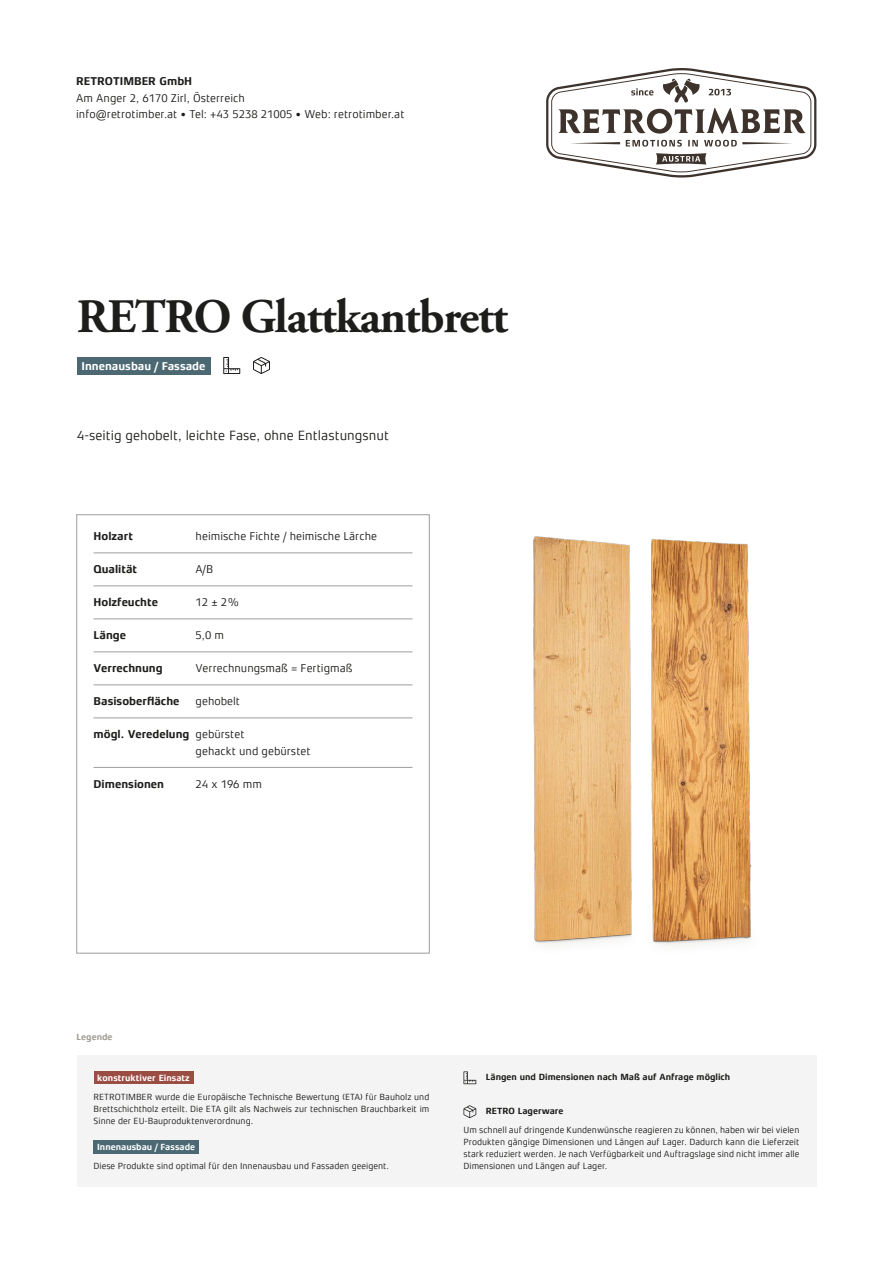
<style>
.page{position:relative;width:893px;height:1263px;background:#fff}
.page>*{position:absolute;margin:0;border:0;box-sizing:border-box;transform-origin:0 0}
.t1{font:700 48px "Adobe Garamond Pro";letter-spacing:-.025em;color:#1d1d1b}
.t2{font:13.5px "Xenois Sans Pro";color:#1d1d1b}
.t3{font:11.4px/16.5px "Xenois Sans Pro";color:#1d1d1b}
.t4{font:700 11.4px "Xenois Sans Pro";color:#1d1d1b}
.t5{font:700 11.4px "Xenois Sans Pro";color:#fff}
.t6{font:9px/12px "Xenois Sans Pro";color:#1d1d1b;text-align:justify}
.t7{font:700 9px "Xenois Sans Pro";color:#1d1d1b}
.t8{font:700 9px "Xenois Sans Pro";color:#fff}
.t9{font:700 9px "Xenois Sans Pro";color:#a19d93}
</style>
<div class="page">
<div style="left:77px;top:1054px;width:739px;height:132px;background:#f4f4f4"></div>
<svg style="left:546px;top:68px;width:270px;height:110px"></svg>
<div style="left:94px;top:1071px;width:99px;height:13px;background:#994d43"></div>
<div style="left:94px;top:1140px;width:105px;height:14px;background:#4b6873"></div>
<svg style="left:463px;top:1081px;width:13px;height:3px"></svg>
<svg style="left:463px;top:1105px;width:13px;height:13px"></svg>
<div style="left:77px;top:357px;width:133px;height:17px;background:#4b6873"></div>
<svg style="left:223px;top:357px;width:17px;height:17px"></svg>
<svg style="left:253px;top:357px;width:17px;height:17px"></svg>
<img style="left:491px;top:536px;width:326px;height:545px">
<hr style="left:94px;top:553px;width:318px;height:1px;background:#9d9d9c">
<hr style="left:94px;top:767px;width:318px;height:1px;background:#9d9d9c">
<hr style="left:94px;top:586px;width:318px;height:1px;background:#9d9d9c">
<hr style="left:94px;top:718px;width:318px;height:1px;background:#9d9d9c">
<hr style="left:94px;top:652px;width:318px;height:1px;background:#9d9d9c">
<hr style="left:94px;top:619px;width:318px;height:1px;background:#9d9d9c">
<hr style="left:94px;top:685px;width:318px;height:1px;background:#9d9d9c">
<p class="t4" style="left:76px;top:75px;width:118px">RETROTIMBER GmbH</p>
<p class="t3" style="left:76px;top:90px;width:330px">Am Anger 2, 6170 Zirl, Österreich<br>info@retrotimber.at • Tel: +43 5238 21005 • Web: retrotimber.at</p>
<h1 class="t1" style="left:77px;top:289px;width:433px">RETRO Glattkantbrett</h1>
<p class="t5" style="left:81px;top:359px;width:126px">Innenausbau / Fassade</p>
<h2 class="t2" style="left:77px;top:427px;width:314px">4-seitig gehobelt, leichte Fase, ohne Entlastungsnut</h2>
<p class="t4" style="left:94px;top:530px;width:41px">Holzart</p>
<p class="t4" style="left:94px;top:563px;width:45px">Qualität</p>
<p class="t4" style="left:94px;top:596px;width:66px">Holzfeuchte</p>
<p class="t4" style="left:94px;top:629px;width:34px">Länge</p>
<p class="t4" style="left:94px;top:662px;width:71px">Verrechnung</p>
<p class="t4" style="left:94px;top:695px;width:88px">Basisoberfläche</p>
<p class="t4" style="left:94px;top:728px;width:97px">mögl. Veredelung</p>
<p class="t4" style="left:94px;top:777px;width:72px">Dimensionen</p>
<p class="t3" style="left:196px;top:528px;width:183px">heimische Fichte / heimische Lärche</p>
<p class="t3" style="left:196px;top:561px;width:19px">A/B</p>
<p class="t3" style="left:196px;top:594px;width:46px">12 ± 2%</p>
<p class="t3" style="left:196px;top:627px;width:30px">5,0 m</p>
<p class="t3" style="left:196px;top:660px;width:158px">Verrechnungsmaß = Fertigmaß</p>
<p class="t3" style="left:196px;top:693px;width:46px">gehobelt</p>
<p class="t3" style="left:196px;top:726px;width:117px">gebürstet<br>gehackt und gebürstet</p>
<p class="t3" style="left:196px;top:776px;width:68px">24 x 196 mm</p>
<p class="t9" style="left:77px;top:1032px;width:38px">Legende</p>
<p class="t8" style="left:97px;top:1072px;width:94px">konstruktiver Einsatz</p>
<p class="t6" style="left:94px;top:1090px;width:337px">RETROTIMBER wurde die Europäische Technische Bewertung (ETA) für Bauholz und Brettschichtholz erteilt. Die ETA gilt als Nachweis zur technischen Brauchbarkeit im Sinne der EU-Bauproduktenverordnung.</p>
<p class="t8" style="left:97px;top:1142px;width:99px">Innenausbau / Fassade</p>
<p class="t6" style="left:94px;top:1160px;width:297px">Diese Produkte sind optimal für den Innenausbau und Fassaden geeigent.</p>
<p class="t7" style="left:486px;top:1072px;width:246px">Längen und Dimensionen nach Maß auf Anfrage möglich</p>
<p class="t7" style="left:486px;top:1106px;width:79px">RETRO Lagerware</p>
<p class="t6" style="left:463px;top:1124px;width:337px">Um schnell auf dringende Kundenwünsche reagieren zu können, haben wir bei vielen Produkten gängige Dimensionen und Längen auf Lager. Dadurch kann die Lieferzeit stark reduziert werden. Je nach Verfügbarkeit und Auftragslage sind nicht immer alle Dimensionen und Längen auf Lager.</p>
</div>
